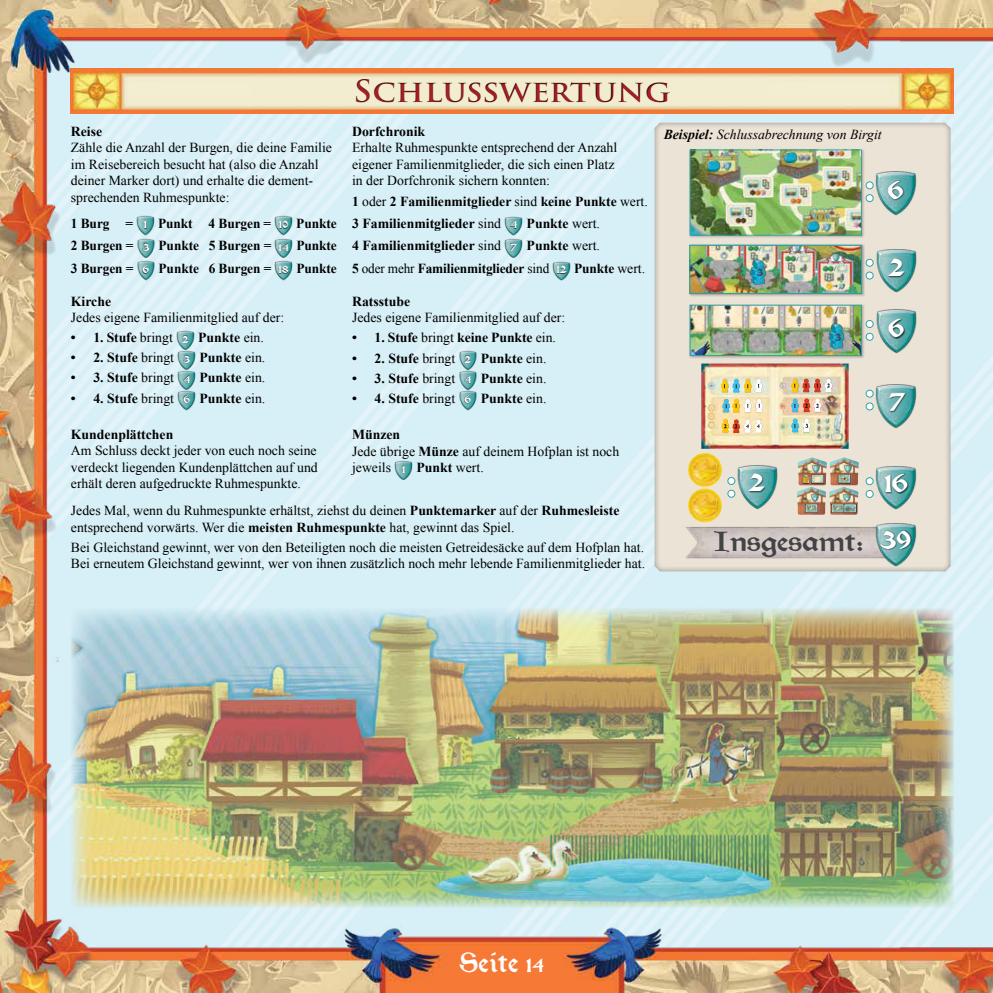
<style>
.page{position:relative;width:993px;height:993px;background:#fff}
.page>*{position:absolute;margin:0;border:0;box-sizing:border-box;transform-origin:0 0}
.t1{font:600 30px "Trajan Pro 3";letter-spacing:-.005em;color:#a91f23;scale:1.1 1}
.t2{font:900 30px "Morris Roman";color:#434345;scale:1.2 1}
.t3{font:900 30px "Morris Roman";color:#fff;scale:1.1 1}
.t4{font:900 29px/56.6px "Morris Roman";color:#fff;scale:1.2 1}
.t5{font:13.75px/16.5px "Times New Roman";color:#000}
.t6{font:700 13.75px/22.4px "Times New Roman";color:#000;text-align:justify}
.t7{font:italic 13.75px "Times New Roman";color:#000}
.t8{font:900 12px "Morris Roman";color:#434345;scale:1.2 1}
.t9{font:900 4.88px "Morris Roman";color:#fff}
.s1{font-weight:400}
.s2{font-family:"Morris Roman";font-weight:900;font-size:12.12px;color:#fff}
.s3{font-weight:700}
.s4{font-size:22.5px}
</style>
<div class="page">
<img style="left:0;top:0;width:900px;height:992px">
<img style="left:900px;top:0;width:92px;height:992px">
<h1 class="t1" style="left:354px;top:74px;width:289px">SCHLUSSWERTUNG</h1>
<p class="t6" style="left:352px;top:121px;width:75px">Dorfchronik</p>
<p class="t5" style="left:352px;top:140px;width:266px">Erhalte Ruhmespunkte entsprechend der Anzahl eigener Familienmitglieder, die sich einen Platz in der Dorfchronik sichern konnten:</p>
<p class="t6" style="left:352px;top:191px;width:297px;text-align:left">1 <span class="s1">oder</span> 2 Familienmitglieder <span class="s1">sind</span> keine Punkte <span class="s1">wert.<br></span>3 Familienmitglieder <span class="s1">sind</span> <span class="s2">4</span> Punkte <span class="s1">wert.<br></span>4 Familienmitglieder <span class="s1">sind</span> <span class="s2">7</span> Punkte <span class="s1">wert.<br></span>5 <span class="s1">oder mehr</span> Familienmitglieder <span class="s1">sind</span> <span class="s2">12</span> Punkte <span class="s1">wert.</span></p>
<p class="t6" style="left:352px;top:291px;width:60px">Ratsstube</p>
<p class="t5" style="left:352px;top:311px;width:215px">Jedes eigene Familienmitglied auf der:</p>
<p class="t6" style="left:352px;top:328px;width:205px">• 1. Stufe <span class="s1">bringt</span> keine Punkte <span class="s1">ein.</span></p>
<p class="t6" style="left:352px;top:348px;width:196px">• 2. Stufe <span class="s1">bringt</span> <span class="s2">2</span> Punkte <span class="s1">ein.</span></p>
<p class="t6" style="left:352px;top:368px;width:196px">• 3. Stufe <span class="s1">bringt</span> <span class="s2">4</span> Punkte <span class="s1">ein.</span></p>
<p class="t6" style="left:352px;top:388px;width:196px">• 4. Stufe <span class="s1">bringt</span> <span class="s2">6</span> Punkte <span class="s1">ein.</span></p>
<p class="t5" style="left:352px;top:427px;width:268px"><span class="s3">Münzen<br></span>Jede übrige <span class="s3">Münze</span> auf deinem Hofplan ist noch jeweils <span class="s2">1</span> <span class="s3">Punkt</span> wert.</p>
<p class="t5" style="left:71px;top:503px;width:550px">Jedes Mal, wenn du Ruhmespunkte erhältst, ziehst du deinen <span class="s3">Punktemarker</span> auf der <span class="s3">Ruhmesleiste </span>entsprechend vorwärts. Wer die <span class="s3">meisten Ruhmespunkte</span> hat, gewinnt das Spiel.</p>
<p class="t5" style="left:71px;top:540px;width:575px">Bei Gleichstand gewinnt, wer von den Beteiligten noch die meisten Getreidesäcke auf dem Hofplan hat.<br>Bei erneutem Gleichstand gewinnt, wer von ihnen zusätzlich noch mehr lebende Familienmitglieder hat.</p>
<p class="t6" style="left:71px;top:121px;width:33px">Reise</p>
<p class="t7" style="left:663px;top:130px;width:219px"><span class="s3">Beispiel:</span> Schlussabrechnung von Birgit</p>
<p class="t5" style="left:71px;top:141px;width:262px">Zähle die Anzahl der Burgen, die deine Familie im Reisebereich besucht hat (also die Anzahl deiner Marker dort) und erhalte die dement&shy;sprechenden Ruhmespunkte:</p>
<p class="t6" style="left:71px;top:213px;width:267px">1 Burg = <span class="s2">1</span> Punkt 4 Burgen = <span class="s2">10</span> Punkte 2 Burgen = <span class="s2">3</span> Punkte 5 Burgen = <span class="s2">14</span> Punkte 3 Burgen = <span class="s2">6</span> Punkte 6 Burgen = <span class="s2">18</span> Punkte</p>
<p class="t6" style="left:71px;top:291px;width:42px">Kirche</p>
<p class="t5" style="left:71px;top:310px;width:215px">Jedes eigene Familienmitglied auf der:</p>
<p class="t6" style="left:71px;top:328px;width:194px">• 1. Stufe <span class="s1">bringt</span> <span class="s2">2</span> Punkte <span class="s1">ein.</span></p>
<p class="t6" style="left:71px;top:348px;width:196px">• 2. Stufe <span class="s1">bringt</span> <span class="s2">3</span> Punkte <span class="s1">ein.</span></p>
<p class="t6" style="left:71px;top:368px;width:196px">• 3. Stufe <span class="s1">bringt</span> <span class="s2">4</span> Punkte <span class="s1">ein.</span></p>
<p class="t6" style="left:71px;top:388px;width:196px">• 4. Stufe <span class="s1">bringt</span> <span class="s2">6</span> Punkte <span class="s1">ein.</span></p>
<p class="t6" style="left:71px;top:424px;width:104px">Kundenplättchen</p>
<p class="t5" style="left:71px;top:443px;width:248px;text-align:justify">Am Schluss deckt jeder von euch noch seine verdeckt liegenden Kundenplättchen auf und erhält deren aufgedruckte Ruhmespunkte.</p>
<h2 class="t4" style="left:888px;top:161px;width:15px">6</h2>
<p class="t8" style="left:756px;top:266px;width:7px">3</p>
<h2 class="t4" style="left:888px;top:238px;width:16px">2</h2>
<h2 class="t4" style="left:889px;top:299px;width:15px">6</h2>
<p class="t8" style="left:834px;top:330px;width:7px">3</p>
<h2 class="t4" style="left:889px;top:373px;width:16px">7</h2>
<p class="t9" style="left:814px;top:466px;width:4px">3</p>
<p class="t9" style="left:846px;top:465px;width:4px">3</p>
<h2 class="t4" style="left:749px;top:453px;width:16px">2</h2>
<h2 class="t4" style="left:880px;top:454px;width:28px">16<br>39</h2>
<p class="t9" style="left:813px;top:495px;width:4px">4</p>
<p class="t9" style="left:845px;top:495px;width:4px">6</p>
<h1 class="t2" style="left:713px;top:525px;width:126px">Insgesamt:</h1>
<h1 class="t3" style="left:459px;top:946px;width:79px">Seite <span class="s4">14</span></h1>
</div>
